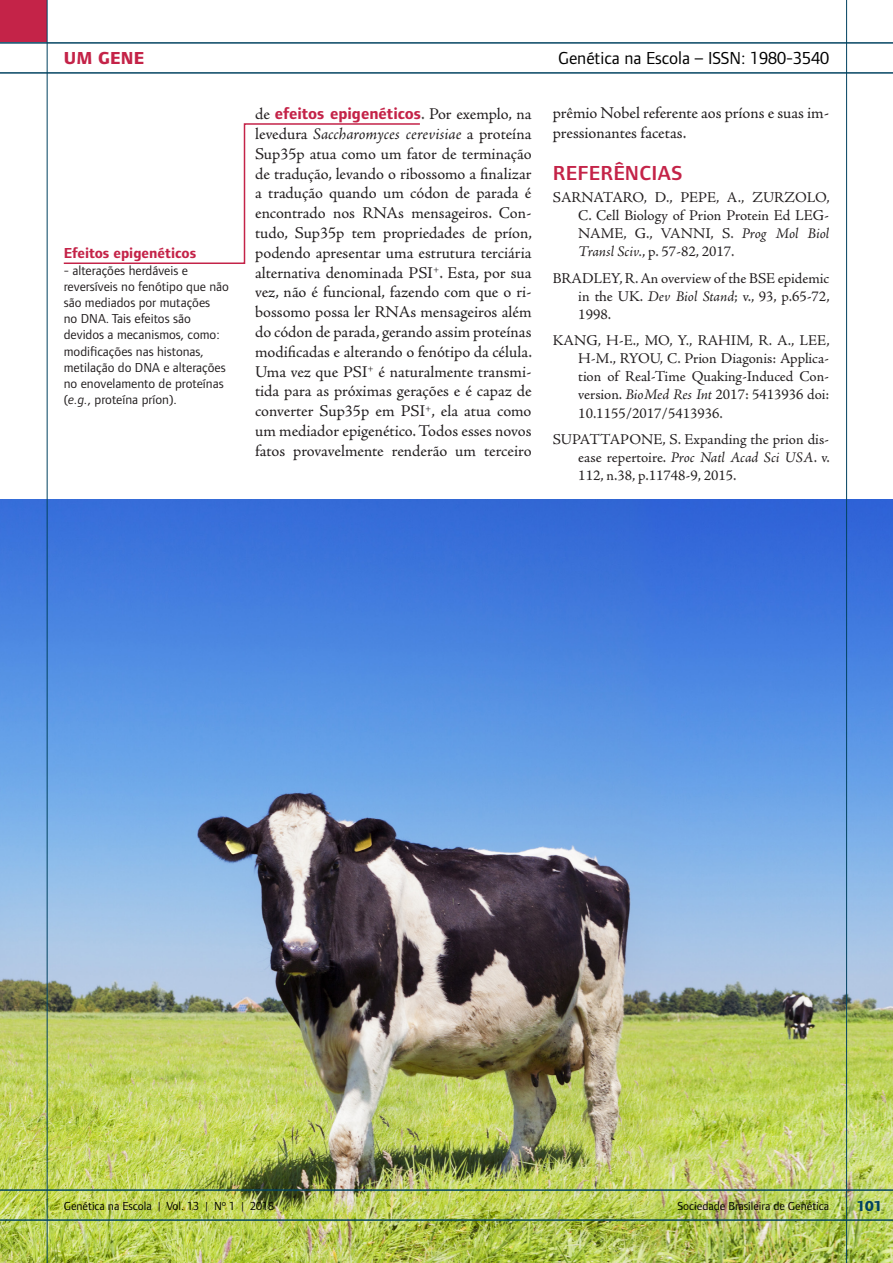
<style>
.page{position:relative;width:893px;height:1263px;background:#fff}
.page>*{position:absolute;margin:0;border:0;box-sizing:border-box;transform-origin:0 0}
.Subtítulo{font:600 21px "Foundry Form Sans";letter-spacing:.015em;color:#c42348}
.t1{font:18px "Foundry Form Sans";color:#000}
.t2{font:800 18px "Foundry Form Sans";letter-spacing:.015em;color:#c42348}
.Primeiro_parágrafo{font:16.5px/19.8px "Adobe Jenson Pro";letter-spacing:-.005em;color:#231f20}
.Referências{font:15px/18px "Adobe Jenson Pro";color:#231f20;text-align:justify}
.Legenda{font:700 15px "Foundry Form Sans";color:#c42348}
.t3{font:800 15px "Foundry Form Sans";color:#014260}
.Legenda-2{font:13.5px/16.2px "Foundry Form Sans";color:#231f20}
.t4{font:12px "Foundry Form Sans";color:#000}
.s1{font-style:italic}
.s2{font-family:"Foundry Form Sans";font-weight:700;color:#c42348}
</style>
<div class="page">
<img style="left:0;top:500px;width:893px;height:763px">
<svg style="left:63px;top:123px;width:357px;height:141px"></svg>
<div style="left:0;top:0;width:47px;height:42px;background:#c42348"></div>
<hr style="left:47px;top:0;width:1px;height:1263px;background:#014260">
<hr style="left:846px;top:0;width:1px;height:1263px;background:#014260">
<hr style="left:0;top:1190px;width:893px;height:1px;background:#014260">
<hr style="left:0;top:1220px;width:893px;height:1px;background:#014260">
<hr style="left:0;top:43px;width:893px;height:1px;background:#014260">
<hr style="left:0;top:73px;width:893px;height:1px;background:#014260">
<p class="t2" style="left:64px;top:48px;width:82px">UM GENE</p>
<p class="Legenda" style="left:64px;top:245px;width:134px">Efeitos epigenéticos</p>
<p class="Legenda-2" style="left:64px;top:262px;width:167px">- alterações herdáveis e reversíveis no fenótipo que não são mediados por mutações<br>no DNA. Tais efeitos são devidos a mecanismos, como: modificações nas histonas, metilação do DNA e alterações no enovelamento de proteínas (<span class="s1">e.g.</span>, proteína príon).</p>
<p class="Primeiro_parágrafo" style="left:255px;top:104px;width:278px;text-align:justify">de <span class="s2">efeitos epigenéticos</span>. Por exemplo, na levedura <span class="s1">Saccharomyces cerevisiae</span> a proteína Sup35p atua como um fator de terminação de tradução, levando o ribossomo a finalizar a tradução quando um códon de parada é encontrado nos RNAs mensageiros. Con&shy;tudo, Sup35p tem propriedades de príon, podendo apresentar uma estrutura terciária alternativa denominada PSI<sup>+</sup>. Esta, por sua vez, não é funcional, fazendo com que o ri&shy;bossomo possa ler RNAs mensageiros além do códon de parada, gerando assim proteínas modificadas e alterando o fenótipo da célula.<br>Uma vez que PSI<sup>+</sup> é naturalmente transmi&shy;tida para as próximas gerações e é capaz de converter Sup35p em PSI<sup>+</sup>, ela atua como um mediador epigenético. Todos esses novos fatos provavelmente renderão um terceiro</p>
<p class="t1" style="left:558px;top:48px;width:273px">Genética na Escola – ISSN: 1980-3540</p>
<p class="Primeiro_parágrafo" style="left:553px;top:103px;width:278px">prêmio Nobel referente aos príons e suas im&shy;pressionantes facetas.</p>
<p class="Subtítulo" style="left:553px;top:161px;width:131px">REFERÊNCIAS</p>
<p class="Referências" style="left:578px;top:189px;width:253px;text-indent:-26px">SARNATARO, D., PEPE, A., ZURZOLO, C. Cell Biology of Prion Protein Ed LEG-NAME, G., VANNI, S. <span class="s1">Prog Mol Biol Transl Sciv.</span>, p. 57-82, 2017.</p>
<p class="Referências" style="left:578px;top:270px;width:253px;text-indent:-26px">BRADLEY, R. An overview of the BSE epidemic in the UK. <span class="s1">Dev Biol Stand</span>; v., 93, p.65-72, 1998.</p>
<p class="Referências" style="left:578px;top:332px;width:253px;text-indent:-26px">KANG, H-E., MO, Y., RAHIM, R. A., LEE, H-M., RYOU, C. Prion Diagonis: Applica&shy;tion of Real-Time Quaking-Induced Con&shy;version. <span class="s1">BioMed Res Int</span> 2017: 5413936 doi:<br>10.1155/2017/5413936.</p>
<p class="Referências" style="left:578px;top:431px;width:253px;text-indent:-26px">SUPATTAPONE, S. Expanding the prion dis&shy;ease repertoire. <span class="s1">Proc Natl Acad Sci USA</span>. v.<br>112, n.38, p.11748-9, 2015.</p>
<p class="t4" style="left:64px;top:1199px;width:212px">Genética na Escola | Vol. 13 | Nº 1 | 2018</p>
<p class="t4" style="left:677px;top:1199px;width:153px">Sociedade Brasileira de Genética</p>
<p class="t3" style="left:857px;top:1197px;width:27px">101</p>
</div>
